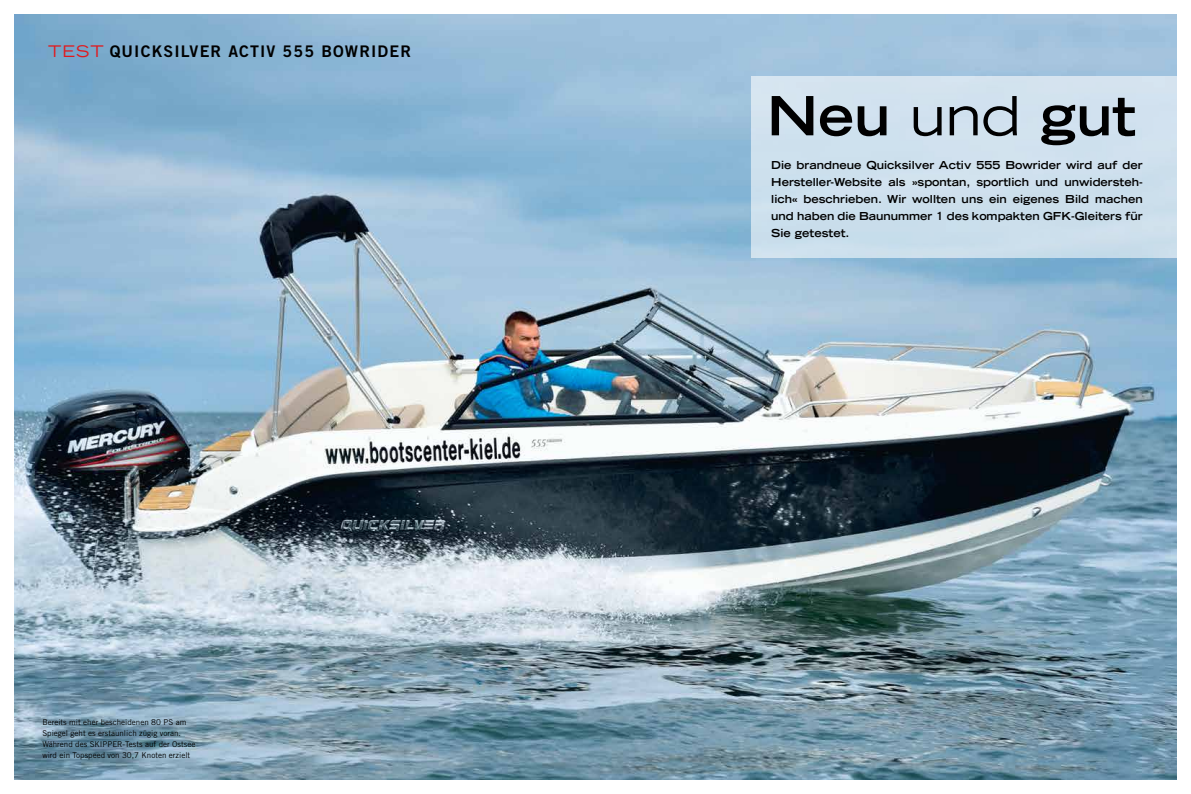
<style>
.page{position:relative;width:1191px;height:794px;background:#fff}
.page>*{position:absolute;margin:0;border:0;box-sizing:border-box;transform-origin:0 0}
.t1{font:700 expanded 54px "Trade Gothic LT Std";color:#000}
.t2{font:16px "Trade Gothic LT Std Bd 2";letter-spacing:.07em;color:#000}
.t3{font:700 expanded 11px/17px "Trade Gothic LT Std";color:#000;text-align:justify}
.t4{font:8px/11px "Trade Gothic LT Std";color:#000}
.s1{font-family:"Trade Gothic LT Std";font-stretch:expanded;color:#e1191d}
.s2{font-weight:400}
</style>
<div class="page">
<img style="left:14px;top:14px;width:1162px;height:766px">
<div style="left:751px;top:77px;width:430px;height:180px;background:#cfe0ee"></div>
<h2 class="t2" style="left:48px;top:42px;width:364px"><span class="s1">TEST</span> QUICKSILVER ACTIV 555 BOWRIDER</h2>
<p class="t4" style="left:42px;top:716px;width:155px">Bereits mit eher bescheidenen 80 PS am Spiegel geht es erstaunlich zügig voran.<br>Während des SKIPPER-Tests auf der Ostsee wird ein Topspeed von 30,7 Knoten erzielt</p>
<h1 class="t1" style="left:767px;top:81px;width:371px">Neu <span class="s2">und</span> gut</h1>
<p class="t3" style="left:771px;top:156px;width:373px">Die brandneue Quicksilver Activ 555 Bowrider wird auf der Hersteller-Website als »spontan, sportlich und unwidersteh&shy;lich« beschrieben. Wir wollten uns ein eigenes Bild machen und haben die Baunummer 1 des kompakten GFK-Gleiters für Sie getestet.</p>
</div>
